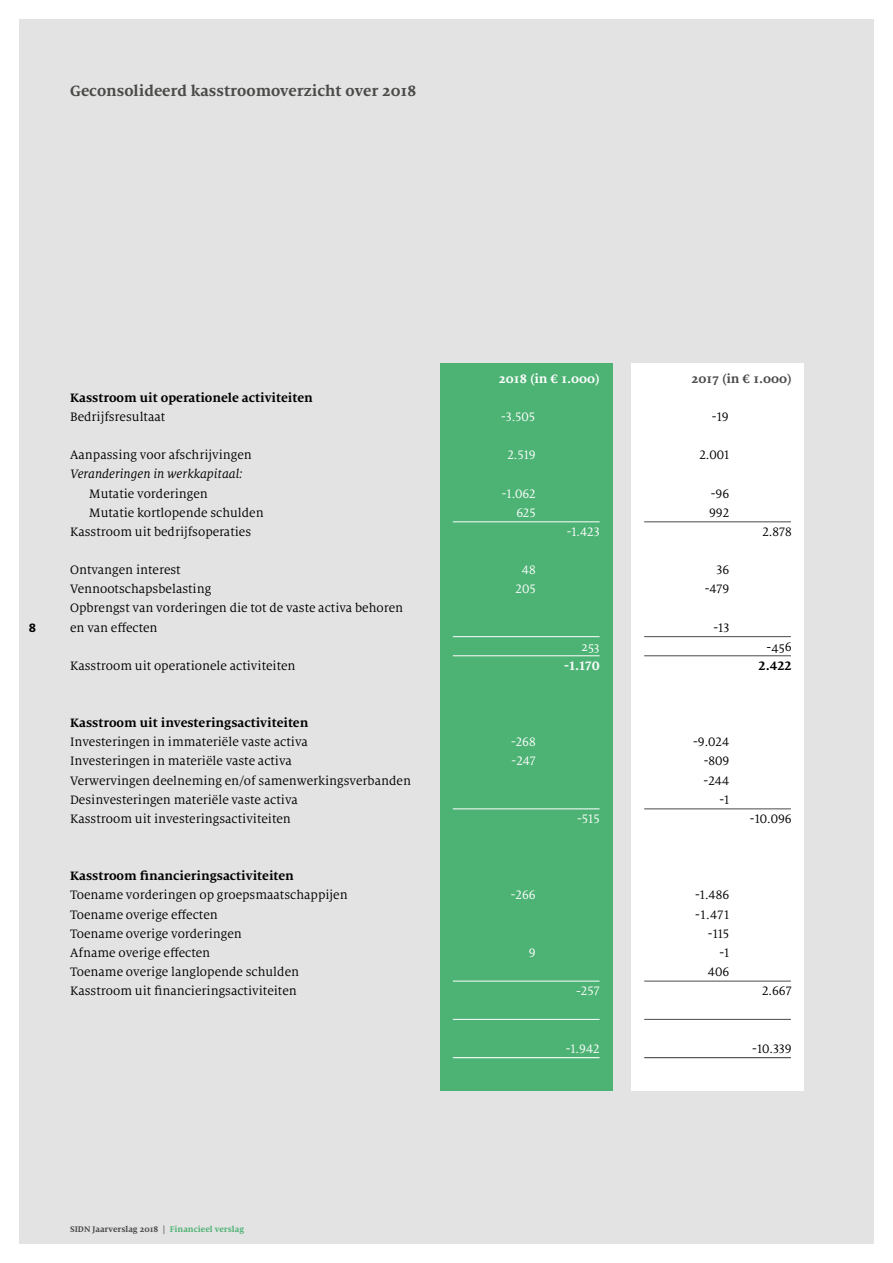
<style>
.page{position:relative;width:893px;height:1263px;background:#fff}
.page>*{position:absolute;margin:0;border:0;box-sizing:border-box;transform-origin:0 0}
.Inleiding{font:700 16.5px "Milo Serif OT";color:#4a4a49}
.Inleiding-2{font:13.5px "Milo Serif OT";color:#000}
.Inleiding-3{font:700 13.5px "Milo Serif OT";color:#000}
.Inleiding-4{font:13.5px "Milo Serif OT";color:#fff}
.Inleiding-5{font:italic 13.5px "Milo Serif OT";color:#000}
.Inleiding-6{font:700 13.5px "Milo Serif OT";color:#fff}
.Inleiding-7{font:700 13.5px "Milo Serif OT";color:#4a4a49}
.t1{font:700 13.5px "Milo OT";color:#000}
.t2{font:700 9px "Milo Serif OT";color:#4a4a49}
.s1{color:#4db374}
</style>
<div class="page">
<div style="left:19px;top:19px;width:855px;height:1225px;background:#e3e3e3"></div>
<div style="left:440px;top:364px;width:172px;height:727px;background:#4db374"></div>
<div style="left:631px;top:364px;width:173px;height:727px;background:#fff"></div>
<hr style="left:644px;top:522px;width:147px;height:1px;background:#4a4a49">
<hr style="left:453px;top:522px;width:147px;height:1px;background:#fff">
<hr style="left:644px;top:655px;width:147px;height:1px;background:#4a4a49">
<hr style="left:644px;top:636px;width:147px;height:1px;background:#4a4a49">
<hr style="left:453px;top:655px;width:147px;height:1px;background:#fff">
<hr style="left:453px;top:636px;width:147px;height:1px;background:#fff">
<hr style="left:644px;top:809px;width:147px;height:1px;background:#4a4a49">
<hr style="left:644px;top:981px;width:147px;height:1px;background:#4a4a49">
<hr style="left:644px;top:1019px;width:147px;height:1px;background:#4a4a49">
<hr style="left:644px;top:1057px;width:147px;height:1px;background:#4a4a49">
<hr style="left:453px;top:809px;width:147px;height:1px;background:#fff">
<hr style="left:453px;top:981px;width:147px;height:1px;background:#fff">
<hr style="left:453px;top:1019px;width:147px;height:1px;background:#fff">
<hr style="left:453px;top:1057px;width:147px;height:1px;background:#fff">
<p class="Inleiding" style="left:70px;top:81px;width:348px">Geconsolideerd kasstroomoverzicht over 2018</p>
<p class="t1" style="left:29px;top:619px;width:9px">8</p>
<p class="Inleiding-6" style="left:499px;top:371px;width:102px">2018 (in € 1.000)</p>
<p class="Inleiding-7" style="left:692px;top:371px;width:102px">2017 (in € 1.000)</p>
<p class="Inleiding-3" style="left:70px;top:390px;width:244px">Kasstroom uit operationele activiteiten</p>
<p class="Inleiding-2" style="left:70px;top:410px;width:97px">Bedrijfsresultaat</p>
<p class="Inleiding-4" style="left:501px;top:410px;width:36px">-3.505</p>
<p class="Inleiding-2" style="left:712px;top:410px;width:18px">-19</p>
<p class="Inleiding-2" style="left:70px;top:448px;width:183px">Aanpassing voor afschrijvingen</p>
<p class="Inleiding-4" style="left:507px;top:448px;width:30px">2.519</p>
<p class="Inleiding-2" style="left:699px;top:448px;width:31px">2.001</p>
<p class="Inleiding-5" style="left:70px;top:467px;width:174px">Veranderingen in werkkapitaal:</p>
<p class="Inleiding-2" style="left:89px;top:486px;width:120px">Mutatie vorderingen</p>
<p class="Inleiding-4" style="left:502px;top:486px;width:35px">-1.062</p>
<p class="Inleiding-2" style="left:711px;top:486px;width:20px">-96</p>
<p class="Inleiding-2" style="left:89px;top:505px;width:176px">Mutatie kortlopende schulden</p>
<p class="Inleiding-4" style="left:516px;top:505px;width:21px">625</p>
<p class="Inleiding-2" style="left:709px;top:505px;width:22px">992</p>
<p class="Inleiding-2" style="left:70px;top:524px;width:183px">Kasstroom uit bedrijfsoperaties</p>
<p class="Inleiding-4" style="left:567px;top:524px;width:35px">-1.423</p>
<p class="Inleiding-2" style="left:762px;top:524px;width:31px">2.878</p>
<p class="Inleiding-2" style="left:70px;top:563px;width:112px">Ontvangen interest</p>
<p class="Inleiding-4" style="left:522px;top:563px;width:15px">48</p>
<p class="Inleiding-2" style="left:716px;top:563px;width:14px">36</p>
<p class="Inleiding-2" style="left:70px;top:582px;width:143px">Vennootschapsbelasting</p>
<p class="Inleiding-4" style="left:516px;top:582px;width:22px">205</p>
<p class="Inleiding-2" style="left:705px;top:582px;width:26px">-479</p>
<p class="Inleiding-2" style="left:70px;top:601px;width:334px">Opbrengst van vorderingen die tot de vaste activa behoren</p>
<p class="Inleiding-2" style="left:70px;top:620px;width:89px">en van effecten</p>
<p class="Inleiding-2" style="left:713px;top:620px;width:17px">-13</p>
<p class="Inleiding-4" style="left:581px;top:639px;width:20px">253</p>
<p class="Inleiding-2" style="left:767px;top:639px;width:27px">-456</p>
<p class="Inleiding-2" style="left:70px;top:658px;width:227px">Kasstroom uit operationele activiteiten</p>
<p class="Inleiding-6" style="left:564px;top:658px;width:37px">-1.170</p>
<p class="Inleiding-3" style="left:759px;top:658px;width:35px">2.422</p>
<p class="Inleiding-3" style="left:70px;top:715px;width:240px">Kasstroom uit investeringsactiviteiten</p>
<p class="Inleiding-2" style="left:70px;top:735px;width:239px">Investeringen in immateriële vaste activa</p>
<p class="Inleiding-4" style="left:511px;top:735px;width:26px">-268</p>
<p class="Inleiding-2" style="left:693px;top:735px;width:38px">-9.024</p>
<p class="Inleiding-2" style="left:70px;top:754px;width:223px">Investeringen in materiële vaste activa</p>
<p class="Inleiding-4" style="left:512px;top:754px;width:26px">-247</p>
<p class="Inleiding-2" style="left:704px;top:754px;width:27px">-809</p>
<p class="Inleiding-2" style="left:70px;top:773px;width:342px">Verwervingen deelneming en/of samenwerkingsverbanden</p>
<p class="Inleiding-2" style="left:704px;top:773px;width:27px">-244</p>
<p class="Inleiding-2" style="left:70px;top:792px;width:229px">Desinvesteringen materiële vaste activa</p>
<p class="Inleiding-2" style="left:719px;top:792px;width:11px">-1</p>
<p class="Inleiding-2" style="left:70px;top:811px;width:222px">Kasstroom uit investeringsactiviteiten</p>
<p class="Inleiding-4" style="left:577px;top:811px;width:24px">-515</p>
<p class="Inleiding-2" style="left:750px;top:811px;width:43px">-10.096</p>
<p class="Inleiding-3" style="left:70px;top:868px;width:225px">Kasstroom financieringsactiviteiten</p>
<p class="Inleiding-2" style="left:70px;top:888px;width:279px">Toename vorderingen op groepsmaatschappijen</p>
<p class="Inleiding-4" style="left:511px;top:888px;width:26px">-266</p>
<p class="Inleiding-2" style="left:695px;top:888px;width:36px">-1.486</p>
<p class="Inleiding-2" style="left:70px;top:907px;width:149px">Toename overige effecten</p>
<p class="Inleiding-2" style="left:695px;top:907px;width:36px">-1.471</p>
<p class="Inleiding-2" style="left:70px;top:926px;width:173px">Toename overige vorderingen</p>
<p class="Inleiding-2" style="left:708px;top:926px;width:23px">-115</p>
<p class="Inleiding-2" style="left:70px;top:945px;width:142px">Afname overige effecten</p>
<p class="Inleiding-4" style="left:529px;top:945px;width:8px">9</p>
<p class="Inleiding-2" style="left:719px;top:945px;width:11px">-1</p>
<p class="Inleiding-2" style="left:70px;top:964px;width:230px">Toename overige langlopende schulden</p>
<p class="Inleiding-2" style="left:708px;top:964px;width:23px">406</p>
<p class="Inleiding-2" style="left:70px;top:984px;width:228px">Kasstroom uit financieringsactiviteiten</p>
<p class="Inleiding-4" style="left:576px;top:984px;width:25px">-257</p>
<p class="Inleiding-2" style="left:762px;top:984px;width:31px">2.667</p>
<p class="Inleiding-4" style="left:566px;top:1041px;width:35px">-1.942</p>
<p class="Inleiding-2" style="left:752px;top:1041px;width:41px">-10.339</p>
<p class="t2" style="left:70px;top:1224px;width:175px">SIDN Jaarverslag 2018 | <span class="s1">Financieel verslag</span></p>
</div>
